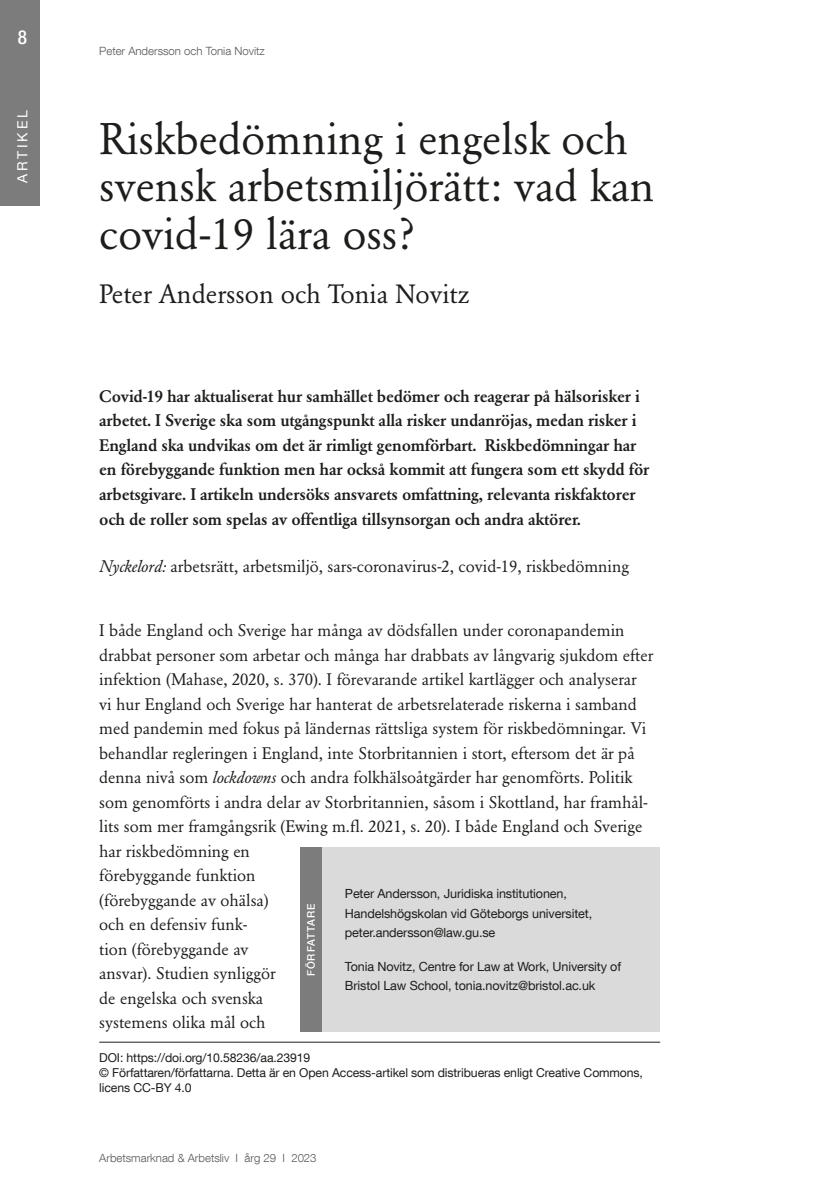
<style>
.page{position:relative;width:819px;height:1201px;background:#fff}
.page>*{position:absolute;margin:0;border:0;box-sizing:border-box;transform-origin:0 0}
.Huvudrubrik{font:43.75px/47.2px "Garamond BE";color:#1d1d1b}
.Författare{font:26.25px "Garamond BE";color:#1d1d1b}
.t1{font:500 condensed 19.25px "Helvetica Neue LT Com";color:#fff}
.Brödtext_-_Utan_indr{font:16.62px/24.5px "Garamond BE";color:#1d1d1b}
.Ingress{font:500 16.62px/24.5px "Garamond BE";letter-spacing:-.015em;color:#1d1d1b}
.t2{font:14px "Helvetica Neue LT Com";letter-spacing:.2em;color:#fff}
.Faktaruta_-_Text{font:12.6px/19.2px "Helvetica Neue LT Com";letter-spacing:-.01em;color:#1d1d1b}
.Faktaruta_-_Text-2{font:12.25px/14.7px "Helvetica Neue LT Com";letter-spacing:-.01em;color:#1d1d1b}
.t3{font:300 11.38px "Helvetica Neue LT Com";color:#575756}
.Faktaruta_-_Sidorubr{font:500 10.5px "Helvetica Neue LT Com";letter-spacing:.1em;color:#fff}
.s1{font-style:italic}
</style>
<div class="page">
<div style="left:0;top:0;width:40px;height:205px;background:#7c7c7c"></div>
<div style="left:300px;top:847px;width:360px;height:185px;background:#dadada"></div>
<div style="left:300px;top:847px;width:22px;height:185px;background:#7c7c7c"></div>
<hr style="left:99px;top:1041px;width:561px;height:1px;background:#1d1d1b">
<p class="t1" style="left:18px;top:25px;width:11px">8</p>
<p class="t2" style="left:14px;top:183px;width:74px;rotate:-90deg">ARTIKEL</p>
<p class="t3" style="left:99px;top:44px;width:167px">Peter Andersson och Tonia Novitz</p>
<p class="Huvudrubrik" style="left:99px;top:116px;width:556px">Riskbedömning i engelsk och svensk arbetsmiljörätt: vad kan covid-19 lära oss?</p>
<p class="Författare" style="left:99px;top:279px;width:372px">Peter Andersson och Tonia Novitz</p>
<p class="Ingress" style="left:99px;top:384px;width:551px">Covid-19 har aktualiserat hur samhället bedömer och reagerar på hälsorisker i arbetet. I Sverige ska som utgångspunkt alla risker undanröjas, medan risker i England ska undvikas om det är rimligt genomförbart. Riskbedömningar har en förebyggande funktion men har också kommit att fungera som ett skydd för arbetsgivare. I artikeln undersöks ansvarets omfattning, relevanta riskfaktorer och de roller som spelas av offentliga tillsynsorgan och andra aktörer.</p>
<p class="Brödtext_-_Utan_indr" style="left:99px;top:554px;width:531px"><span class="s1">Nyckelord:</span> arbetsrätt, arbetsmiljö, sars-coronavirus-2, covid-19, riskbedömning</p>
<p class="Brödtext_-_Utan_indr" style="left:99px;top:618px;width:555px">I både England och Sverige har många av dödsfallen under coronapandemin drabbat personer som arbetar och många har drabbats av långvarig sjukdom efter infektion (Mahase, 2020, s. 370). I förevarande artikel kartlägger och analyserar vi hur England och Sverige har hanterat de arbetsrelaterade riskerna i samband med pandemin med fokus på ländernas rättsliga system för riskbedömningar. Vi behandlar regleringen i England, inte Storbritannien i stort, eftersom det är på denna nivå som <span class="s1">lockdowns</span> och andra folkhälsoåtgärder har genomförts. Politik som genomförts i andra delar av Storbritannien, såsom i Skottland, har framhål&shy;lits som mer framgångsrik (Ewing m.fl. 2021, s. 20). I både England och Sverige har riskbedömning en<br>förebyggande funktion<br>(förebyggande av ohälsa)<br>och en defensiv funk-<br>tion (förebyggande av<br>ansvar). Studien synliggör<br>de engelska och svenska<br>systemens olika mål och</p>
<p class="Faktaruta_-_Text" style="left:345px;top:884px;width:249px">Peter Andersson, Juridiska institutionen,<br>Handelshögskolan vid Göteborgs universitet, peter.andersson@law.gu.se</p>
<p class="Faktaruta_-_Text" style="left:345px;top:956px;width:278px">Tonia Novitz, Centre for Law at Work, University of<br>Bristol Law School, tonia.novitz@bristol.ac.uk</p>
<p class="Faktaruta_-_Sidorubr" style="left:305px;top:976px;width:74px;rotate:-90deg">FÖRFATTARE</p>
<p class="Faktaruta_-_Text-2" style="left:99px;top:1050px;width:212px">DOI: https://doi.org/10.58236/aa.23919</p>
<p class="Faktaruta_-_Text-2" style="left:99px;top:1065px;width:545px">© Författaren/författarna. Detta är en Open Access-artikel som distribueras enligt Creative Commons, licens CC-BY 4.0</p>
<p class="t3" style="left:99px;top:1151px;width:219px">Arbetsmarknad &amp; Arbetsliv I årg 29 I 2023</p>
</div>
